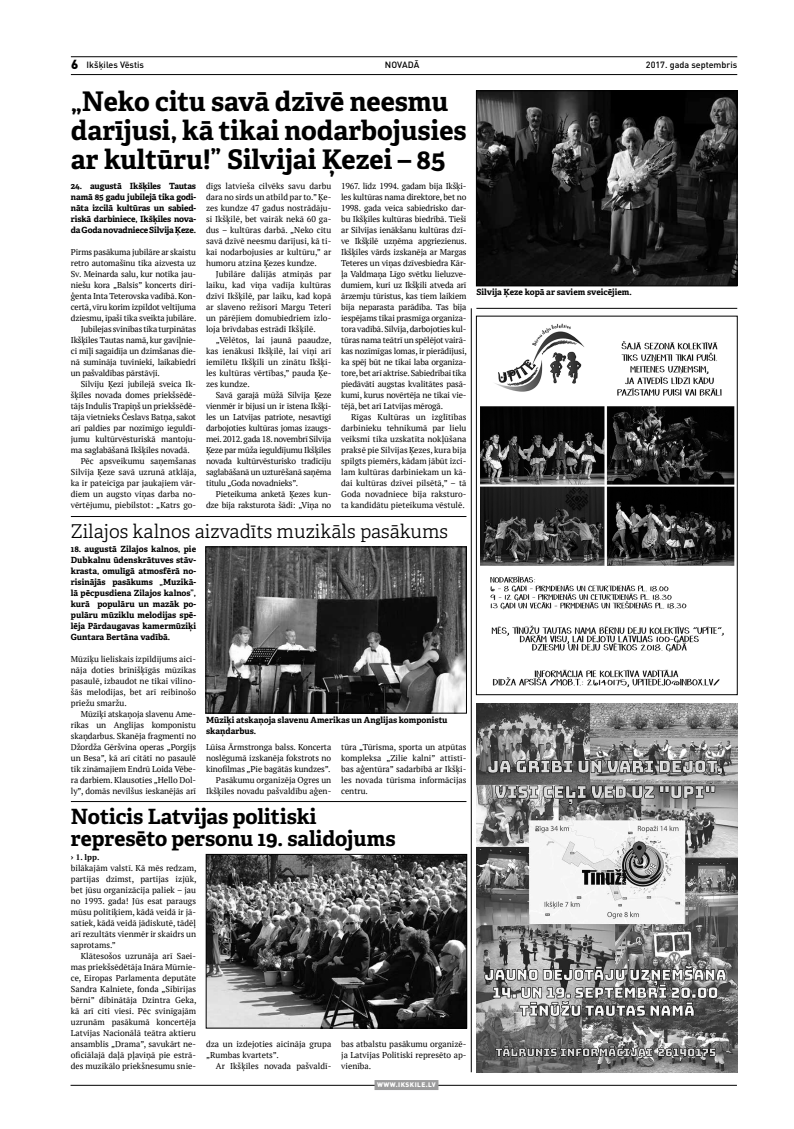
<style>
.page{position:relative;width:794px;height:1129px;background:#fff}
.page>*{position:absolute;margin:0;border:0;box-sizing:border-box;transform-origin:0 0}
.t1{font:700 27px/29px "Adelle";color:#000}
.t2{font:700 21px/22px "Adelle";letter-spacing:-.005em;color:#000}
.t3{font:300 19px "Adelle";color:#000}
.t4{font:500 9px "DIN Pro";color:#000}
.t5{font:8.5px/11px "PT Serif";letter-spacing:-.01em;color:#000;text-align:justify}
.t6{font:700 8.5px/11px "Adelle";letter-spacing:-.005em;color:#000;text-align:justify}
.t7{font:700 8px "PT Serif";color:#000}
.t8{font:900 6.5px "DIN Pro";letter-spacing:.07em;color:#fff}
.s1{font-weight:900;font-size:13px}
.s2{font-size:8.5px}
</style>
<div class="page">
<hr style="left:71px;top:56px;width:666px;height:1px;background:#000">
<hr style="left:71px;top:74px;width:666px;height:1px;background:#000">
<hr style="left:71px;top:1084px;width:666px;height:1px;background:#000">
<div style="left:374px;top:1079px;width:64px;height:10px;background:#9c9c9d"></div>
<img style="left:478px;top:92px;width:257px;height:192px">
<div style="left:476px;top:90px;width:261px;height:196px;border:1px solid #000"></div>
<img style="left:208px;top:548px;width:257px;height:163px">
<div style="left:206px;top:546px;width:261px;height:167px;border:1px solid #000"></div>
<img style="left:476px;top:703px;width:261px;height:368px">
<img style="left:208px;top:856px;width:257px;height:170px">
<div style="left:206px;top:854px;width:261px;height:174px;border:1px solid #000"></div>
<hr style="left:476px;top:308px;width:261px;height:1px;background:#000">
<hr style="left:471px;top:308px;width:1px;height:763px;background:#000">
<hr style="left:71px;top:516px;width:395px;height:1px;background:#000">
<hr style="left:71px;top:801px;width:395px;height:1px;background:#000">
<img style="left:480px;top:323px;width:255px;height:365px">
<p class="t4" style="left:71px;top:59px;width:74px"><span class="s1">6</span> Ikšķiles Vēstis</p>
<p class="t4" style="left:385px;top:59px;width:35px">novadā</p>
<p class="t4" style="left:646px;top:59px;width:93px">2017. gada septembris</p>
<h1 class="t1" style="left:71px;top:87px;width:397px">„Neko citu savā dzīvē neesmu darījusi, kā tikai nodarbojusies ar kultūru!” Silvijai Ķezei – 85</h1>
<p class="t6" style="left:71px;top:180px;width:127px">24. augustā Ikšķiles Tautas namā 85 gadu jubilejā tika godi&shy;nāta izcilā kultūras un sabied&shy;riskā darbiniece, Ikšķiles nova&shy;da Goda novadniece Silvija Ķeze.</p>
<p class="t5" style="left:71px;top:246px;width:127px">Pirms pasākuma jubilāre ar skaistu</p>
<p class="t5" style="left:71px;top:257px;width:127px">retro automašīnu tika aizvesta uz</p>
<p class="t5" style="left:71px;top:268px;width:127px">Sv. Meinarda salu, kur notika jau-</p>
<p class="t5" style="left:71px;top:279px;width:127px">niešu kora „Balsis” koncerts diri-</p>
<p class="t5" style="left:71px;top:290px;width:127px">ģenta Inta Teterovska vadībā. Kon-</p>
<p class="t5" style="left:71px;top:301px;width:127px">certā, vīru korim izpildot veltījuma</p>
<p class="t5" style="left:71px;top:312px;width:127px">dziesmu, īpaši tika sveikta jubilāre.</p>
<p class="t5" style="left:81px;top:323px;width:117px">Jubilejas svinības tika turpinātas</p>
<p class="t5" style="left:71px;top:334px;width:127px">Ikšķiles Tautas namā, kur gaviļnie-</p>
<p class="t5" style="left:71px;top:345px;width:127px">ci mīļi sagaidīja un dzimšanas die-</p>
<p class="t5" style="left:71px;top:356px;width:127px">nā sumināja tuvinieki, laikabiedri</p>
<p class="t5" style="left:71px;top:367px;width:90px">un pašvaldības pārstāvji.</p>
<p class="t5" style="left:81px;top:378px;width:117px">Silviju Ķezi jubilejā sveica Ik-</p>
<p class="t5" style="left:71px;top:389px;width:127px">šķiles novada domes priekšsēdē-</p>
<p class="t5" style="left:71px;top:400px;width:127px">tājs Indulis Trapiņš un priekšsēdē-</p>
<p class="t5" style="left:71px;top:411px;width:127px">tāja vietnieks Česlavs Batņa, sakot</p>
<p class="t5" style="left:71px;top:422px;width:127px">arī paldies par nozīmīgo ieguldī-</p>
<p class="t5" style="left:71px;top:433px;width:127px">jumu kultūrvēsturiskā mantoju-</p>
<p class="t5" style="left:71px;top:444px;width:120px">ma saglabāšanā Ikšķiles novadā.</p>
<p class="t5" style="left:81px;top:455px;width:117px">Pēc apsveikumu saņemšanas</p>
<p class="t5" style="left:71px;top:466px;width:127px">Silvija Ķeze savā uzrunā atklāja,</p>
<p class="t5" style="left:71px;top:477px;width:127px">ka ir pateicīga par jaukajiem vār-</p>
<p class="t5" style="left:71px;top:488px;width:127px">diem un augsto viņas darba no-</p>
<p class="t5" style="left:71px;top:499px;width:127px">vērtējumu, piebilstot: „Katrs go-</p>
<p class="t5" style="left:341px;top:180px;width:127px">1967. līdz 1994. gadam bija Ikšķi&shy;les kultūras nama direktore, bet no 1998. gada veica sabiedrisko dar&shy;bu Ikšķiles kultūras biedrībā. Tieši ar Silvijas ienākšanu kultūras dzī&shy;ve Ikšķilē uzņēma apgriezienus.<br>Ikšķiles vārds izskanēja ar Margas Teteres un viņas dzīvesbiedra Kār&shy;ļa Valdmaņa Līgo svētku lieluzve&shy;dumiem, kuri uz Ikšķili atveda arī ārzemju tūristus, kas tiem laikiem bija neparasta parādība. Tas bija iespējams tikai prasmīga organiza&shy;tora vadībā. Silvija, darbojoties kul&shy;tūras nama teātrī un spēlējot vairā&shy;kas nozīmīgas lomas, ir pierādījusi, ka spēj būt ne tikai laba organiza&shy;tore, bet arī aktrise. Sabiedrībai tika piedāvāti augstas kvalitātes pasā&shy;kumi, kurus novērtēja ne tikai vie&shy;tējā, bet arī Latvijas mērogā.</p>
<p class="t5" style="left:341px;top:411px;width:127px;text-indent:10px">Rīgas Kultūras un izglītības darbinieku tehnikumā par lielu veiksmi tika uzskatīta nokļūšana praksē pie Silvijas Ķezes, kura bija spilgts piemērs, kādam jābūt izci&shy;lam kultūras darbiniekam un kā&shy;dai kultūras dzīvei pilsētā,” – tā Goda novadniece bija raksturo&shy;ta kandidātu pieteikuma vēstulē.</p>
<h3 class="t3" style="left:71px;top:519px;width:379px">Zilajos kalnos aizvadīts muzikāls pasākums</h3>
<p class="t6" style="left:71px;top:543px;width:127px">18. augustā Zilajos kalnos, pie Dubkalnu ūdenskrātuves stāv&shy;krasta, omulīgā atmosfērā no&shy;risinājās pasākums „Muzikā&shy;lā pēcpusdiena Zilajos kalnos”, kurā populāru un mazāk po&shy;pulāru mūziklu melodijas spē&shy;lēja Pārdaugavas kamermūziķi Guntara Bertāna vadībā.</p>
<p class="t5" style="left:71px;top:653px;width:127px;text-align:left">Mūziķu lieliskais izpildījums aici&shy;nāja doties brīnišķīgās mūzikas pasaulē, izbaudot ne tikai vilino&shy;šās melodijas, bet arī reibinošo priežu smaržu.</p>
<p class="t5" style="left:71px;top:708px;width:127px;text-indent:10px">Mūziķi atskaņoja slavenu Ame&shy;rikas un Anglijas komponistu skaņdarbus. Skanēja fragmenti no Džordža Gēršvina operas „Porgijs un Besa”, kā arī citāti no pasaulē tik zināmajiem Endrū Loida Vēbe&shy;ra darbiem. Klausoties „Hello Dol&shy;ly”, domās nevilšus ieskanējās arī</p>
<p class="t5" style="left:206px;top:180px;width:127px">dīgs latvieša cilvēks savu darbu dara no sirds un atbild par to.” Ķe&shy;zes kundze 47 gadus nostrādāju&shy;si Ikšķilē, bet vairāk nekā 60 ga&shy;dus – kultūras darbā. „Neko citu savā dzīvē neesmu darījusi, kā ti&shy;kai nodarbojusies ar kultūru,” ar humoru atzina Ķezes kundze.</p>
<p class="t5" style="left:206px;top:268px;width:127px;text-indent:10px">Jubilāre dalījās atmiņās par laiku, kad viņa vadīja kultūras dzīvi Ikšķilē, par laiku, kad kopā ar slaveno režisori Margu Teteri un pārējiem domubiedriem izlo&shy;loja brīvdabas estrādi Ikšķilē.</p>
<p class="t5" style="left:206px;top:334px;width:127px;text-indent:10px">„Vēlētos, lai jaunā paaudze, kas ienākusi Ikšķilē, lai viņi arī iemīlētu Ikšķili un zinātu Ikšķi&shy;les kultūras vērtības,” pauda Ķe&shy;zes kundze.</p>
<p class="t5" style="left:206px;top:389px;width:127px;text-indent:10px">Savā garajā mūžā Silvija Ķeze vienmēr ir bijusi un ir īstena Ikšķi&shy;les un Latvijas patriote, nesavtīgi darbojoties kultūras jomas izaugs&shy;mei. 2012. gada 18. novembrī Silvija Ķeze par mūža ieguldījumu Ikšķiles novada kultūrvēsturisko tradīciju saglabāšanā un uzturēšanā saņēma titulu „Goda novadnieks”.</p>
<p class="t5" style="left:206px;top:488px;width:127px;text-align:right">Pieteikuma anketā Ķezes kun&shy;dze bija raksturota šādi: „Viņa no</p>
<p class="t6" style="left:206px;top:714px;width:243px">Mūziķi atskaņoja slavenu Amerikas un Anglijas komponistu skaņdarbus.</p>
<p class="t5" style="left:206px;top:741px;width:127px;text-align:right">Lūisa Ārmstronga balss. Koncerta noslēgumā izskanēja fokstrots no kinofilmas „Pie bagātās kundzes”.<br>Pasākumu organizēja Ogres un Ikšķiles novadu pašvaldību aģen-</p>
<p class="t5" style="left:341px;top:741px;width:127px">tūra „Tūrisma, sporta un atpūtas kompleksa „Zilie kalni” attīstī&shy;bas aģentūra” sadarbībā ar Ikšķi&shy;les novada tūrisma informācijas centru.</p>
<h2 class="t2" style="left:71px;top:805px;width:326px">Noticis Latvijas politiski represēto personu 19. salidojums</h2>
<p class="t7" style="left:71px;top:851px;width:30px"><span class="s2">›</span> 1. lpp.</p>
<p class="t5" style="left:71px;top:862px;width:127px">bilākajām valstī. Kā mēs redzam, partijas dzimst, partijas izjūk, bet jūsu organizācija paliek – jau no 1993. gada! Jūs esat paraugs mūsu politiķiem, kādā veidā ir jā&shy;satiek, kādā veidā jādiskutē, tādēļ arī rezultāts vienmēr ir skaidrs un saprotams.”</p>
<p class="t5" style="left:71px;top:950px;width:127px;text-indent:10px">Klātesošos uzrunāja arī Saei&shy;mas priekšsēdētāja Ināra Mūrnie&shy;ce, Eiropas Parlamenta deputāte Sandra Kalniete, fonda „Sibīrijas bērni” dibinātāja Dzintra Geka, kā arī citi viesi. Pēc svinīgajām uzrunām pasākumā koncertēja Latvijas Nacionālā teātra aktieru ansamblis „Drama”, savukārt ne&shy;oficiālajā daļā pļaviņā pie estrā&shy;des muzikālo priekšnesumu snie-</p>
<p class="t5" style="left:206px;top:1038px;width:127px">dza un izdejoties aicināja grupa „Rumbas kvartets”.</p>
<p class="t5" style="left:216px;top:1060px;width:117px">Ar Ikšķiles novada pašvaldī-</p>
<p class="t5" style="left:341px;top:1038px;width:127px">bas atbalstu pasākumu organizē&shy;ja Latvijas Politiski represēto ap&shy;vienība.</p>
<p class="t8" style="left:377px;top:1080px;width:60px">WWW.IKSKILE.LV</p>
<p class="t6" style="left:476px;top:287px;width:157px">Silvija Ķeze kopā ar saviem sveicējiem.</p>
</div>
